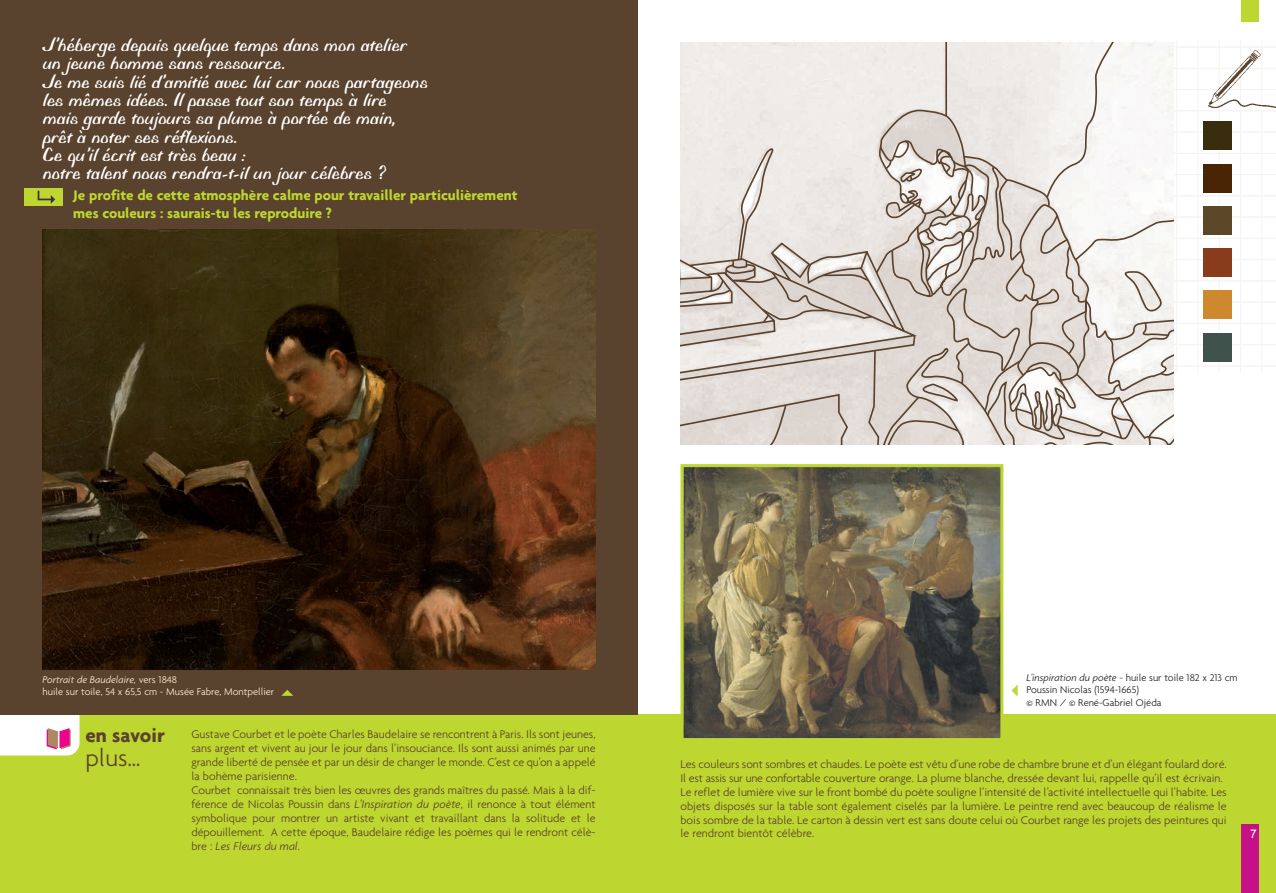
<style>
.page{position:relative;width:1276px;height:893px;background:#fff}
.page>*{position:absolute;margin:0;border:0;box-sizing:border-box;transform-origin:0 0}
.t1{font:300 25.5px "Agenda";color:#59422e}
.t2{font:700 21px "Agenda";color:#59422e}
.t3{font:20.25px/18.3px "Biffo";color:#fff}
.t4{font:700 15px/18px "Agenda";color:#bed630}
.t5{font:300 12px/14px "Agenda";color:#59422e}
.t6{font:12px "Arial";color:#fff}
.t7{font:300 10.5px/12.6px "Agenda";color:#231f20}
.t8{font:300 10.5px/12.6px "Agenda";color:#fef1d3}
.s1{font-style:italic}
</style>
<div class="page">
<div style="left:0;top:714px;width:1276px;height:179px;background:#bed630"></div>
<svg style="left:0;top:714px;width:80px;height:41px;background:#f3e2e6"></svg>
<div style="left:1242px;top:825px;width:17px;height:68px;background:#c51088"></div>
<div style="left:1242px;top:0;width:17px;height:21px;background:#bed630"></div>
<div style="left:0;top:0;width:638px;height:714px;background:#59422e"></div>
<img style="left:43px;top:230px;width:552px;height:440px">
<div style="left:24px;top:189px;width:38px;height:17px;background:#bed630"></div>
<svg style="left:38px;top:191px;width:17px;height:13px"></svg>
<svg style="left:281px;top:690px;width:12px;height:6px"></svg>
<svg style="left:1011px;top:685px;width:6px;height:11px"></svg>
<hr style="left:777px;top:47px;width:499px;height:1px;background:#f6f4f2">
<hr style="left:777px;top:68px;width:499px;height:1px;background:#f6f4f2">
<hr style="left:777px;top:89px;width:499px;height:1px;background:#f6f4f2">
<hr style="left:777px;top:110px;width:499px;height:1px;background:#f6f4f2">
<hr style="left:777px;top:132px;width:499px;height:1px;background:#f6f4f2">
<hr style="left:777px;top:153px;width:499px;height:1px;background:#f6f4f2">
<hr style="left:777px;top:174px;width:499px;height:1px;background:#f6f4f2">
<hr style="left:777px;top:195px;width:499px;height:1px;background:#f6f4f2">
<hr style="left:777px;top:217px;width:499px;height:1px;background:#f6f4f2">
<hr style="left:777px;top:238px;width:499px;height:1px;background:#f6f4f2">
<hr style="left:777px;top:259px;width:499px;height:1px;background:#f6f4f2">
<hr style="left:777px;top:280px;width:499px;height:1px;background:#f6f4f2">
<hr style="left:777px;top:302px;width:499px;height:1px;background:#f6f4f2">
<hr style="left:777px;top:323px;width:499px;height:1px;background:#f6f4f2">
<hr style="left:777px;top:344px;width:499px;height:1px;background:#f6f4f2">
<hr style="left:777px;top:365px;width:499px;height:1px;background:#f6f4f2">
<hr style="left:793px;top:39px;width:1px;height:334px;background:#f6f4f2">
<hr style="left:815px;top:39px;width:1px;height:334px;background:#f6f4f2">
<hr style="left:836px;top:39px;width:1px;height:334px;background:#f6f4f2">
<hr style="left:857px;top:39px;width:1px;height:334px;background:#f6f4f2">
<hr style="left:878px;top:39px;width:1px;height:334px;background:#f6f4f2">
<hr style="left:900px;top:39px;width:1px;height:334px;background:#f6f4f2">
<hr style="left:921px;top:39px;width:1px;height:334px;background:#f6f4f2">
<hr style="left:942px;top:39px;width:1px;height:334px;background:#f6f4f2">
<hr style="left:963px;top:39px;width:1px;height:334px;background:#f6f4f2">
<hr style="left:985px;top:39px;width:1px;height:334px;background:#f6f4f2">
<hr style="left:1006px;top:39px;width:1px;height:334px;background:#f6f4f2">
<hr style="left:1027px;top:39px;width:1px;height:334px;background:#f6f4f2">
<hr style="left:1048px;top:39px;width:1px;height:334px;background:#f6f4f2">
<hr style="left:1070px;top:39px;width:1px;height:334px;background:#f6f4f2">
<hr style="left:1091px;top:39px;width:1px;height:334px;background:#f6f4f2">
<hr style="left:1112px;top:39px;width:1px;height:334px;background:#f6f4f2">
<hr style="left:1133px;top:39px;width:1px;height:334px;background:#f6f4f2">
<hr style="left:1155px;top:39px;width:1px;height:334px;background:#f6f4f2">
<hr style="left:1176px;top:39px;width:1px;height:334px;background:#f6f4f2">
<hr style="left:1197px;top:39px;width:1px;height:334px;background:#f6f4f2">
<hr style="left:1219px;top:39px;width:1px;height:334px;background:#f6f4f2">
<hr style="left:1240px;top:39px;width:1px;height:334px;background:#f6f4f2">
<hr style="left:1261px;top:39px;width:1px;height:334px;background:#f6f4f2">
<img style="left:1208px;top:51px;width:67px;height:57px">
<div style="left:1203px;top:164px;width:29px;height:28px;background:#492505"></div>
<div style="left:1203px;top:122px;width:29px;height:28px;background:#382d0d"></div>
<div style="left:1203px;top:206px;width:29px;height:29px;background:#5c4828"></div>
<div style="left:1203px;top:291px;width:29px;height:28px;background:#ce882d"></div>
<div style="left:1203px;top:249px;width:29px;height:28px;background:#883c1c"></div>
<div style="left:1203px;top:333px;width:29px;height:28px;background:#3f524c"></div>
<svg style="left:680px;top:43px;width:493px;height:401px"></svg>
<img style="left:684px;top:468px;width:315px;height:269px">
<div style="left:680px;top:464px;width:323px;height:277px;border:3px solid #bed630"></div>
<p class="t3" style="left:43px;top:38px;width:386px">J’héberge depuis quelque temps dans mon atelier un jeune homme sans ressource.<br>Je me suis lié d’amitié avec lui car nous partageons les mêmes idées. Il passe tout son temps à lire<br>mais garde toujours sa plume à portée de main, prêt à noter ses réflexions.<br>Ce qu’il écrit est très beau :<br>notre talent nous rendra-t-il un jour célèbres ?</p>
<p class="t4" style="left:73px;top:186px;width:446px">Je profite de cette atmosphère calme pour travailler particulièrement mes couleurs : saurais-tu les reproduire ?</p>
<p class="t8" style="left:43px;top:673px;width:233px"><span class="s1">Portrait de Baudelaire,</span> vers 1848<br>huile sur toile, 54 x 65,5 cm - Musée Fabre, Montpellier</p>
<p class="t7" style="left:1026px;top:671px;width:212px"><span class="s1">L'inspiration du poète -</span> huile sur toile 182 x 213 cm<br>Poussin Nicolas (1594-1665)<br>© RMN / © René-Gabriel Ojéda</p>
<h2 class="t2" style="left:85px;top:723px;width:81px">en savoir</h2>
<h1 class="t1" style="left:85px;top:742px;width:57px">plus…</h1>
<p class="t5" style="left:191px;top:727px;width:406px">Gustave Courbet et le poète Charles Baudelaire se rencontrent à Paris. Ils sont jeunes, sans argent et vivent au jour le jour dans l’insouciance. Ils sont aussi animés par une grande liberté de pensée et par un désir de changer le monde. C’est ce qu’on a appelé la bohème parisienne.<br>Courbet connaissait très bien les œuvres des grands maîtres du passé. Mais à la dif&shy;férence de Nicolas Poussin dans <span class="s1">L’Inspiration du poète</span>, il renonce à tout élément symbolique pour montrer un artiste vivant et travaillant dans la solitude et le dépouillement. A cette époque, Baudelaire rédige les poèmes qui le rendront célè&shy;bre : <span class="s1">Les Fleurs du mal.</span></p>
<p class="t5" style="left:680px;top:756px;width:548px">Les couleurs sont sombres et chaudes. Le poète est vêtu d’une robe de chambre brune et d’un élégant foulard doré.<br>Il est assis sur une confortable couverture orange. La plume blanche, dressée devant lui, rappelle qu’il est écrivain.<br>Le reflet de lumière vive sur le front bombé du poète souligne l’intensité de l’activité intellectuelle qui l’habite. Les objets disposés sur la table sont également ciselés par la lumière. Le peintre rend avec beaucoup de réalisme le bois sombre de la table. Le carton à dessin vert est sans doute celui où Courbet range les projets des peintures qui le rendront bientôt célèbre.</p>
<p class="t6" style="left:1250px;top:827px;width:8px">7</p>
</div>
